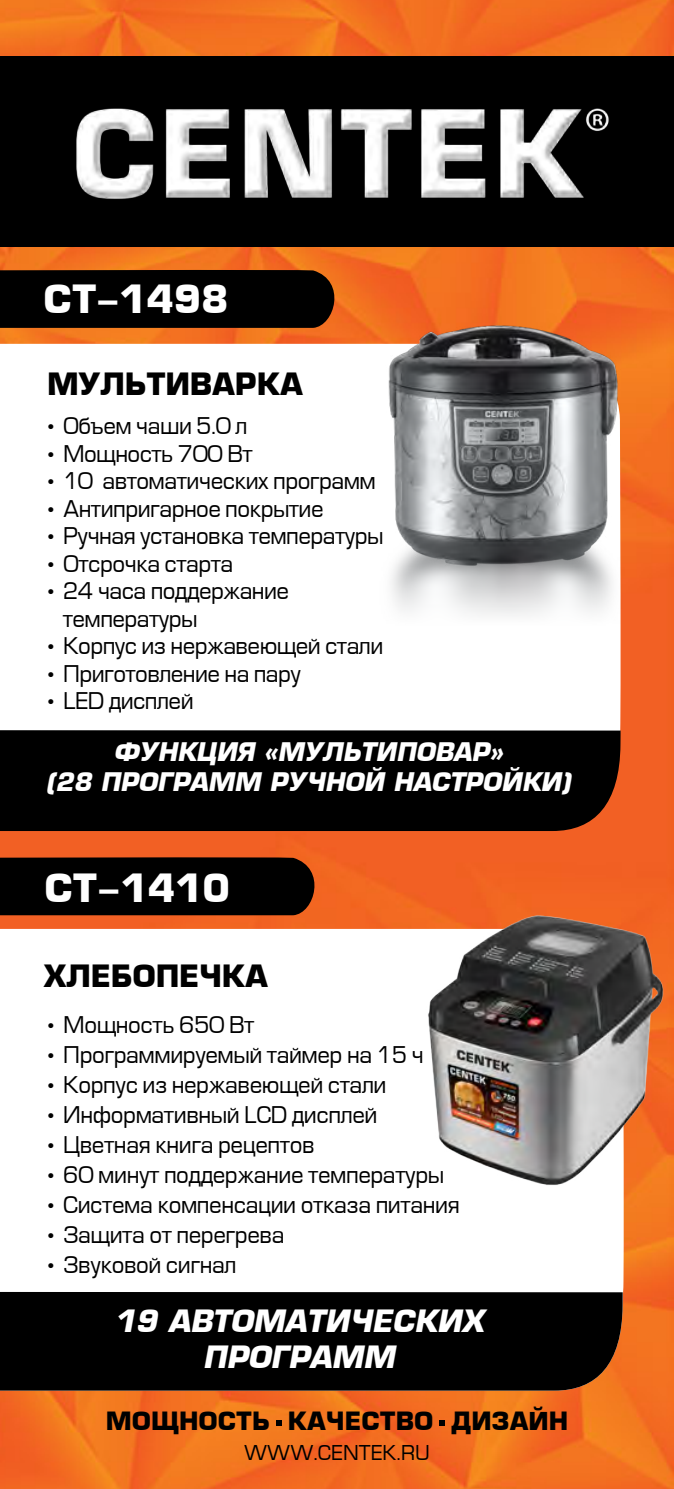
<style>
.page{position:relative;width:674px;height:1489px;background:#fff}
.page>*{position:absolute;margin:0;border:0;box-sizing:border-box;transform-origin:0 0}
.t1{font:700 38px "Europe";color:#fff}
.t2{font:italic 700 30px/36px "Europe";color:#fff;text-align:center}
.t3{font:700 30px "Europe";letter-spacing:-.01em;color:#000}
.t4{font:italic 700 25px/30px "Europe";color:#fff;text-align:center}
.t5{font:700 24.5px "Europe";color:#000}
.t6{font:22.5px/27.5px "Europe";letter-spacing:-.02em;color:#000}
.t7{font:20px "Europe";color:#000}
</style>
<div class="page">
<img style="left:0;top:0;width:673px;height:1488px">
<div style="left:0;top:57px;width:673px;height:190px;background:#000"></div>
<img style="left:0;top:344px;width:620px;height:386px">
<svg style="left:0;top:928px;width:623px;height:445px"></svg>
<div style="left:0;top:730px;width:620px;height:101px;background:#000"></div>
<div style="left:0;top:1291px;width:622px;height:99px;background:#000"></div>
<svg style="left:0;top:269px;width:347px;height:59px;background:#110802"></svg>
<svg style="left:0;top:856px;width:327px;height:59px;background:#120702"></svg>
<img style="left:369px;top:297px;width:265px;height:372px">
<img style="left:420px;top:907px;width:243px;height:288px">
<svg style="left:276px;top:1419px;width:5px;height:6px"></svg>
<svg style="left:439px;top:1419px;width:6px;height:6px"></svg>
<img style="left:76px;top:108px;width:533px;height:91px">
<h1 class="t1" style="left:44px;top:276px;width:186px">CT-1498</h1>
<h2 class="t3" style="left:47px;top:366px;width:257px">МУЛЬТИВАРКА</h2>
<p class="t6" style="left:44px;top:413px;width:205px">• Объем чаши 5.0 л</p>
<p class="t6" style="left:44px;top:440px;width:210px">• Мощность 700 Вт</p>
<p class="t6" style="left:44px;top:468px;width:333px">• 10 автоматических программ</p>
<p class="t6" style="left:44px;top:495px;width:281px">• Антипригарное покрытие</p>
<p class="t6" style="left:44px;top:523px;width:341px">• Ручная установка температуры</p>
<p class="t6" style="left:44px;top:550px;width:191px">• Отсрочка старта</p>
<p class="t6" style="left:63px;top:578px;width:228px;text-indent:-19px">• 24 часа поддержание температуры</p>
<p class="t6" style="left:44px;top:633px;width:341px">• Корпус из нержавеющей стали</p>
<p class="t6" style="left:44px;top:660px;width:259px">• Приготовление на пару</p>
<p class="t6" style="left:44px;top:688px;width:151px">• LED дисплей</p>
<p class="t4" style="left:46px;top:736px;width:526px">ФУНКЦИЯ «МУЛЬТИПОВАР»<br>(28 ПРОГРАММ РУЧНОЙ НАСТРОЙКИ)</p>
<h1 class="t1" style="left:44px;top:865px;width:187px">CT-1410</h1>
<h2 class="t3" style="left:44px;top:958px;width:226px">ХЛЕБОПЕЧКА</h2>
<p class="t6" style="left:44px;top:1011px;width:212px">• Мощность 650 Вт</p>
<p class="t6" style="left:44px;top:1041px;width:381px">• Программируемый таймер на 15 ч</p>
<p class="t6" style="left:44px;top:1071px;width:344px">• Корпус из нержавеющей стали</p>
<p class="t6" style="left:44px;top:1101px;width:335px">• Информативный LCD дисплей</p>
<p class="t6" style="left:44px;top:1131px;width:272px">• Цветная книга рецептов</p>
<p class="t6" style="left:44px;top:1161px;width:401px">• 60 минут поддержание температуры</p>
<p class="t6" style="left:44px;top:1191px;width:417px">• Система компенсации отказа питания</p>
<p class="t6" style="left:44px;top:1221px;width:242px">• Защита от перегрева</p>
<p class="t6" style="left:44px;top:1251px;width:194px">• Звуковой сигнал</p>
<h2 class="t2" style="left:114px;top:1303px;width:370px">19 АВТОМАТИЧЕСКИХ<br>ПРОГРАММ</h2>
<p class="t5" style="left:106px;top:1406px;width:464px">МОЩНОСТЬ КАЧЕСТВО ДИЗАЙН</p>
<p class="t7" style="left:244px;top:1442px;width:187px">WWW.CENTEK.RU</p>
</div>
